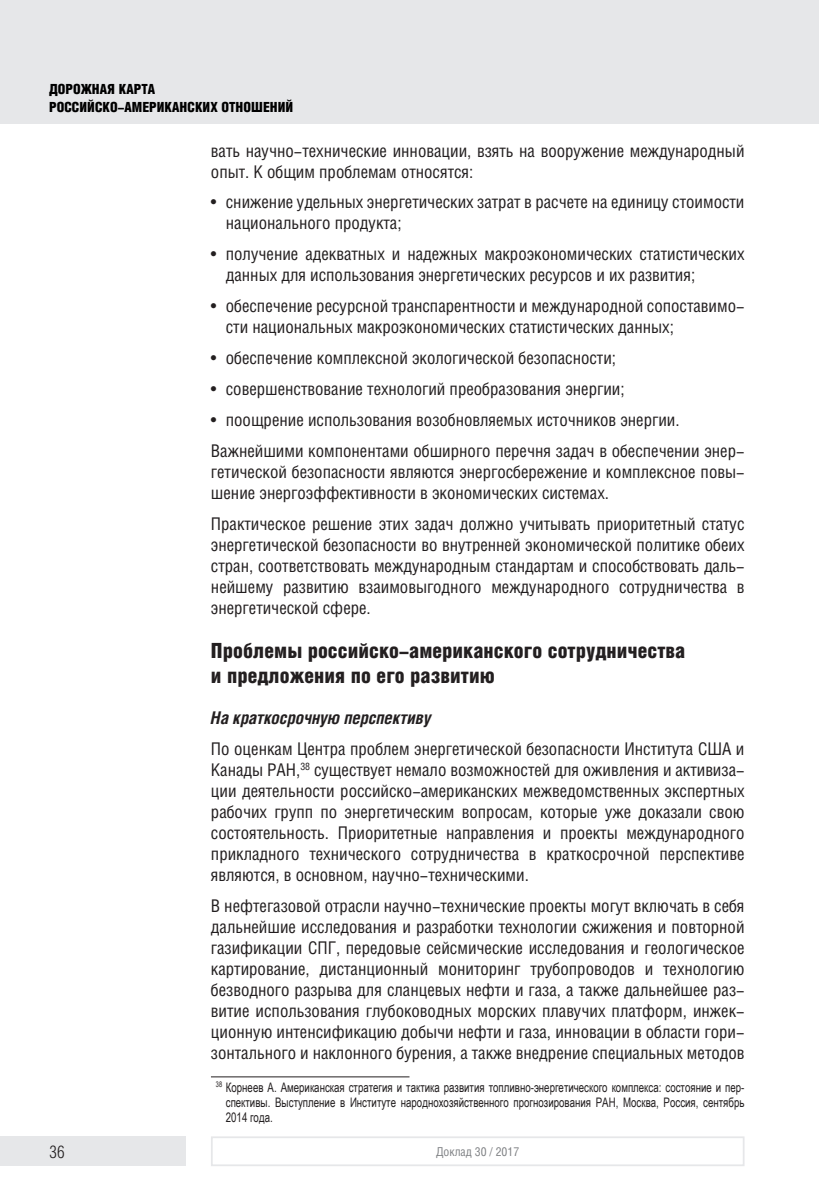
<style>
.page{position:relative;width:819px;height:1191px;background:#fff}
.page>*{position:absolute;margin:0;border:0;box-sizing:border-box;transform-origin:0 0}
.Подзаголовок{font:900 21px/24.5px "Helios Cond";color:#231f20}
.Основной_текст{font:17.5px/21px "Helios Cond";color:#231f20}
.Основной_текст-2{font:italic 700 17.5px "Helios Cond";color:#231f20}
.t1{font:300 17.5px "Helios Cond";color:#231f20}
.t2{font:900 14px/17.5px "Helios Cond";color:#000}
.Сноска_с_чертой{font:13.12px/14.9px "Arial Narrow";color:#231f20;text-align:justify;scale:.9 1}
.t3{font:12.25px "Helios Cond";color:#808285}
</style>
<div class="page">
<div style="left:0;top:0;width:819px;height:124px;background:#e6e7e9"></div>
<div style="left:0;top:1136px;width:186px;height:30px;background:#e6e7e9"></div>
<div style="left:211px;top:1136px;width:533px;height:30px;border:2px solid #e6e7e9"></div>
<hr style="left:211px;top:1076px;width:198px;height:1px;background:#231f20">
<p class="t2" style="left:49px;top:81px;width:246px">ДОРОЖНАЯ КАРТА<br>РОССИЙСКО-АМЕРИКАНСКИХ ОТНОШЕНИЙ</p>
<p class="Основной_текст" style="left:211px;top:140px;width:535px">вать научно-технические инновации, взять на вооружение международный опыт. К общим проблемам относятся:</p>
<p class="Основной_текст" style="left:226px;top:192px;width:520px;text-indent:-15px">• снижение удельных энергетических затрат в расчете на единицу стоимости национального продукта;</p>
<p class="Основной_текст" style="left:226px;top:244px;width:520px;text-indent:-15px">• получение адекватных и надежных макроэкономических статистических данных для использования энергетических ресурсов и их развития;</p>
<p class="Основной_текст" style="left:226px;top:296px;width:520px;text-indent:-15px">• обеспечение ресурсной транспарентности и международной сопоставимо&shy;сти национальных макроэкономических статистических данных;</p>
<p class="Основной_текст" style="left:211px;top:348px;width:406px">• обеспечение комплексной экологической безопасности;</p>
<p class="Основной_текст" style="left:211px;top:378px;width:415px">• совершенствование технологий преобразования энергии;</p>
<p class="Основной_текст" style="left:211px;top:409px;width:470px">• поощрение использования возобновляемых источников энергии.</p>
<p class="Основной_текст" style="left:211px;top:440px;width:535px;text-align:justify">Важнейшими компонентами обширного перечня задач в обеспечении энер&shy;гетической безопасности являются энергосбережение и комплексное повы&shy;шение энергоэффективности в экономических системах.</p>
<p class="Основной_текст" style="left:211px;top:513px;width:535px;text-align:justify">Практическое решение этих задач должно учитывать приоритетный статус энергетической безопасности во внутренней экономической политике обеих стран, соответствовать международным стандартам и способствовать даль&shy;нейшему развитию взаимовыгодного международного сотрудничества в энергетической сфере.</p>
<p class="Подзаголовок" style="left:211px;top:639px;width:476px">Проблемы российско-американского сотрудничества и предложения по его развитию</p>
<p class="Основной_текст-2" style="left:211px;top:707px;width:222px">На краткосрочную перспективу</p>
<p class="Основной_текст" style="left:211px;top:738px;width:535px;text-align:justify">По оценкам Центра проблем энергетической безопасности Института США и Канады РАН,<sup>38</sup> существует немало возможностей для оживления и активиза&shy;ции деятельности российско-американских межведомственных экспертных рабочих групп по энергетическим вопросам, которые уже доказали свою состоятельность. Приоритетные направления и проекты международного прикладного технического сотрудничества в краткосрочной перспективе являются, в основном, научно-техническими.</p>
<p class="Основной_текст" style="left:211px;top:895px;width:535px;text-align:justify">В нефтегазовой отрасли научно-технические проекты могут включать в себя дальнейшие исследования и разработки технологии сжижения и повторной газификации СПГ, передовые сейсмические исследования и геологическое картирование, дистанционный мониторинг трубопроводов и технологию безводного разрыва для сланцевых нефти и газа, а также дальнейшее раз&shy;витие использования глубоководных морских плавучих платформ, инжек&shy;ционную интенсификацию добычи нефти и газа, инновации в области гори&shy;зонтального и наклонного бурения, а также внедрение специальных методов</p>
<p class="Сноска_с_чертой" style="left:226px;top:1079px;width:577px;text-indent:-10px"><sup>38</sup> Корнеев А. Американская стратегия и тактика развития топливно-энергетического комплекса: состояние и пер&shy;спективы. Выступление в Институте народнохозяйственного прогнозирования РАН, Москва, Россия, сентябрь 2014 года.</p>
<p class="t1" style="left:50px;top:1142px;width:16px">36</p>
<p class="t3" style="left:436px;top:1144px;width:84px">Доклад 30 / 2017</p>
</div>
